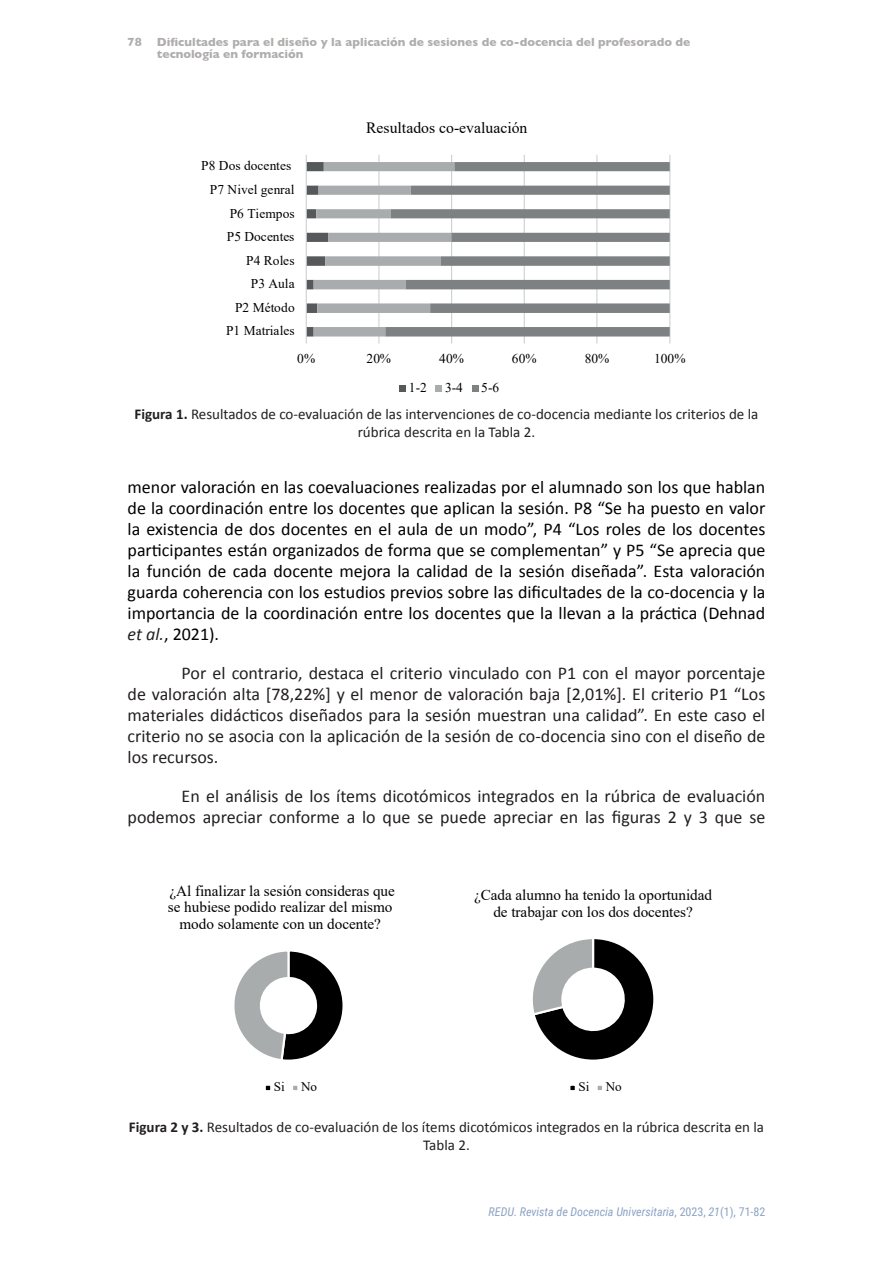
<style>
.page{position:relative;width:893px;height:1263px;background:#fff}
.page>*{position:absolute;margin:0;border:0;box-sizing:border-box;transform-origin:0 0}
.REDU_TXTGRAL{font:18px/21px "Calibri";color:#000001;text-align:justify}
.REDU_TXTGRAL-2{font:18px/21px "Calibri";color:#231f20;text-align:justify}
.t1{font:15.75px "Times New Roman";color:#000001}
.t2{font:15.15px/16.8px "Times New Roman";letter-spacing:-.005em;color:#000001;text-align:center}
.REDU_IMG_TIT{font:15px/18px "Calibri";color:#231f20;text-align:center}
.t3{font:13.35px "Times New Roman";letter-spacing:.005em;color:#000001}
.t4{font:13.2px "Times New Roman";letter-spacing:-.01em;color:#000001}
.t5{font:700 12px/12px "Gill Sans";color:#b0aead}
.t6{font:italic 12px "Roboto Condensed";color:#8ca3c4}
.s1{font-weight:700}
.s2{font-style:italic;color:#231f20}
.s3{font-style:normal}
</style>
<div class="page">
<svg style="left:305px;top:154px;width:366px;height:238px"></svg>
<svg style="left:234px;top:951px;width:109px;height:109px"></svg>
<div style="left:264px;top:1083px;width:8px;height:9px;border:2px solid #fff"></div>
<div style="left:291px;top:1083px;width:9px;height:9px;border:2px solid #fff"></div>
<svg style="left:532px;top:939px;width:122px;height:121px"></svg>
<div style="left:569px;top:1085px;width:7px;height:6px;background:#000001"></div>
<div style="left:568px;top:1083px;width:9px;height:9px;border:2px solid #fff"></div>
<div style="left:595px;top:1083px;width:9px;height:9px;border:2px solid #fff"></div>
<p class="t5" style="left:128px;top:35px;width:16px">78</p>
<p class="t5" style="left:157px;top:35px;width:535px">Dificultades para el diseño y la aplicación de sesiones de co-docencia del profesorado de tecnología en formación</p>
<p class="t3" style="left:201px;top:156px;width:91px">P8 Dos docentes</p>
<p class="t3" style="left:210px;top:180px;width:86px">P7 Nivel genral</p>
<p class="t3" style="left:230px;top:204px;width:66px">P6 Tiempos</p>
<p class="t3" style="left:227px;top:227px;width:69px">P5 Docentes</p>
<p class="t3" style="left:246px;top:251px;width:50px">P4 Roles</p>
<p class="t3" style="left:251px;top:274px;width:45px">P3 Aula</p>
<p class="t3" style="left:235px;top:298px;width:61px">P2 Método</p>
<p class="t3" style="left:226px;top:321px;width:70px">P1 Matriales</p>
<p class="t1" style="left:366px;top:116px;width:163px">Resultados co-evaluación</p>
<p class="t3" style="left:297px;top:350px;width:20px">0%</p>
<p class="t3" style="left:366px;top:350px;width:26px">20%</p>
<p class="t3" style="left:439px;top:350px;width:26px">40%</p>
<p class="t3" style="left:512px;top:350px;width:26px">60%</p>
<p class="t3" style="left:585px;top:350px;width:26px">80%</p>
<p class="t3" style="left:654px;top:350px;width:33px">100%</p>
<p class="t3" style="left:409px;top:378px;width:19px">1-2</p>
<p class="t3" style="left:445px;top:378px;width:19px">3-4</p>
<p class="t3" style="left:481px;top:378px;width:19px">5-6</p>
<p class="REDU_IMG_TIT" style="left:135px;top:405px;width:625px"><span class="s1">Figura 1.</span> Resultados de co-evaluación de las intervenciones de co-docencia mediante los criterios de la rúbrica descrita en la Tabla 2.</p>
<p class="REDU_TXTGRAL" style="left:128px;top:476px;width:639px">menor valoración en las coevaluaciones realizadas por el alumnado son los que hablan de la coordinación entre los docentes que aplican la sesión. P8 “Se ha puesto en valor la existencia de dos docentes en el aula de un modo”, P4 “Los roles de los docentes participantes están organizados de forma que se complementan” y P5 “Se aprecia que la función de cada docente mejora la calidad de la sesión diseñada”. Esta valoración guarda coherencia con los estudios previos sobre las dificultades de la co-docencia y la importancia de la coordinación entre los docentes que la llevan a la práctica (Dehnad <span class="s2">et al.</span>, 2021).</p>
<p class="REDU_TXTGRAL-2" style="left:128px;top:662px;width:639px;text-indent:54px">Por el contrario, destaca el criterio vinculado con P1 con el mayor porcentaje de valoración alta [78,22%] y el menor de valoración baja [2,01%]. El criterio P1 “Los materiales didácticos diseñados para la sesión muestran una calidad”. En este caso el criterio no se asocia con la aplicación de la sesión de co-docencia sino con el diseño de los recursos.</p>
<p class="REDU_TXTGRAL-2" style="left:128px;top:785px;width:639px;text-align:right">En el análisis de los ítems dicotómicos integrados en la rúbrica de evaluación podemos apreciar conforme a lo que se puede apreciar en las figuras 2 y 3 que se</p>
<p class="t2" style="left:168px;top:882px;width:228px">¿Al finalizar la sesión consideras que se hubiese podido realizar del mismo modo solamente con un docente?</p>
<p class="t2" style="left:474px;top:886px;width:240px">¿Cada alumno ha tenido la oportunidad de trabajar con los dos docentes?</p>
<p class="t4" style="left:578px;top:1077px;width:45px">Si No</p>
<p class="REDU_IMG_TIT" style="left:129px;top:1118px;width:637px"><span class="s1">Figura 2 y 3.</span> Resultados de co-evaluación de los ítems dicotómicos integrados en la rúbrica descrita en la<br>Tabla 2.</p>
<p class="t4" style="left:274px;top:1077px;width:45px">Si No</p>
<p class="t6" style="left:489px;top:1204px;width:278px">REDU. Revista de Docencia Universitaria<span class="s3">, 2023,</span> 21<span class="s3">(1), 71-82</span></p>
</div>
